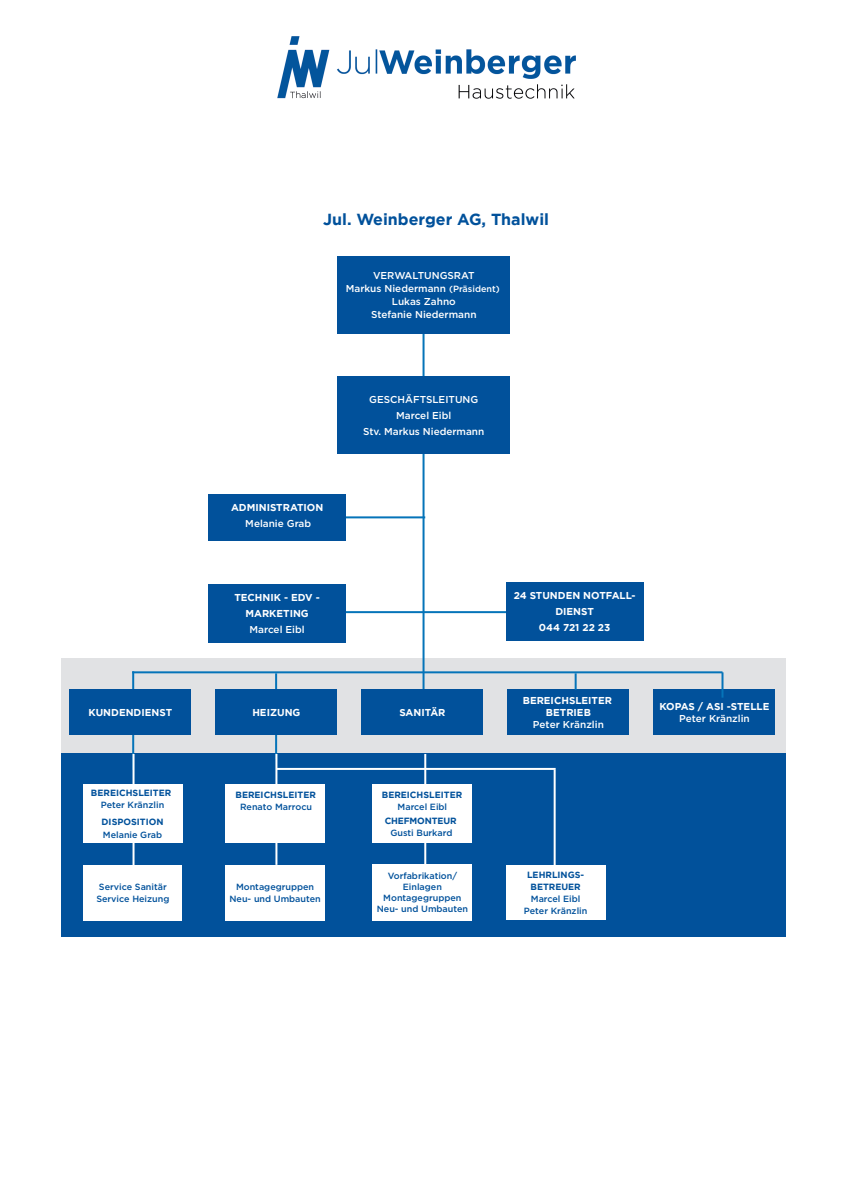
<style>
.page{position:relative;width:842px;height:1191px;background:#fff}
.page>*{position:absolute;margin:0;border:0;box-sizing:border-box;transform-origin:0 0}
.t1{font:700 16px "Gotham";color:#01519b}
.t2{font:500 10px/13px "Gotham";color:#fff;text-align:center}
.t3{font:700 10px/16px "Gotham";color:#fff;text-align:center}
.t4{font:500 9px/12px "Gotham";color:#01519b;text-align:center}
.t5{font:700 9px/12px "Gotham";color:#01519b;text-align:center}
.s1{font-size:9px}
</style>
<div class="page">
<div style="left:62px;top:658px;width:724px;height:95px;background:#e1e2e4"></div>
<div style="left:62px;top:753px;width:724px;height:184px;background:#01519b"></div>
<hr style="left:275px;top:673px;width:2px;height:86px;background:#0574b9">
<hr style="left:132px;top:671px;width:2px;height:99px;background:#0574b9">
<hr style="left:300px;top:516px;width:125px;height:2px;background:#0574b9">
<div style="left:69px;top:690px;width:122px;height:45px;background:#01519b"></div>
<div style="left:653px;top:690px;width:122px;height:45px;background:#01519b"></div>
<div style="left:215px;top:690px;width:122px;height:45px;background:#01519b"></div>
<div style="left:507px;top:690px;width:122px;height:45px;background:#01519b"></div>
<hr style="left:422px;top:333px;width:2px;height:387px;background:#0574b9">
<div style="left:337px;top:376px;width:173px;height:77px;background:#01519b"></div>
<hr style="left:132px;top:671px;width:590px;height:2px;background:#0574b9">
<svg style="left:575px;top:673px;width:2px;height:17px"></svg>
<hr style="left:721px;top:672px;width:2px;height:25px;background:#0574b9">
<div style="left:208px;top:494px;width:138px;height:46px;background:#01519b"></div>
<div style="left:208px;top:583px;width:138px;height:59px;background:#01519b"></div>
<hr style="left:346px;top:611px;width:160px;height:2px;background:#0574b9">
<div style="left:506px;top:581px;width:137px;height:59px;background:#01519b"></div>
<div style="left:84px;top:865px;width:98px;height:55px;background:#fff"></div>
<div style="left:225px;top:865px;width:100px;height:55px;background:#fff"></div>
<div style="left:373px;top:864px;width:99px;height:56px;background:#fff"></div>
<div style="left:506px;top:865px;width:99px;height:55px;background:#fff"></div>
<hr style="left:424px;top:754px;width:2px;height:111px;background:#fff">
<hr style="left:276px;top:768px;width:280px;height:2px;background:#fff">
<hr style="left:133px;top:754px;width:2px;height:111px;background:#fff">
<hr style="left:275px;top:754px;width:2px;height:111px;background:#fff">
<hr style="left:554px;top:770px;width:2px;height:95px;background:#fff">
<div style="left:373px;top:784px;width:99px;height:59px;background:#fff"></div>
<div style="left:83px;top:784px;width:99px;height:59px;background:#fff"></div>
<div style="left:225px;top:784px;width:100px;height:59px;background:#fff"></div>
<div style="left:361px;top:690px;width:122px;height:45px;background:#01519b"></div>
<div style="left:337px;top:256px;width:173px;height:77px;background:#01519b"></div>
<img style="left:277px;top:36px;width:298px;height:63px">
<h1 class="t1" style="left:323px;top:210px;width:227px">Jul. Weinberger AG, Thalwil</h1>
<p class="t2" style="left:346px;top:269px;width:155px">VERWALTUNGSRAT<br>Markus Niedermann <span class="s1">(Präsident)<br></span>Lukas Zahno<br>Stefanie Niedermann</p>
<p class="t2" style="left:363px;top:391px;width:123px;line-height:16px">GESCHÄFTSLEITUNG<br>Marcel Eibl<br>Stv. Markus Niedermann</p>
<p class="t3" style="left:231px;top:499px;width:94px">ADMINISTRATION</p>
<p class="t2" style="left:245px;top:517px;width:67px">Melanie Grab</p>
<p class="t3" style="left:234px;top:589px;width:87px">TECHNIK - EDV -<br>MARKETING</p>
<p class="t2" style="left:250px;top:623px;width:57px">Marcel Eibl</p>
<p class="t3" style="left:514px;top:587px;width:123px">24 STUNDEN NOTFALL-<br>DIENST<br>044 721 22 23</p>
<p class="t3" style="left:89px;top:704px;width:85px">KUNDENDIENST</p>
<p class="t5" style="left:91px;top:787px;width:82px">BEREICHSLEITER</p>
<p class="t4" style="left:101px;top:799px;width:65px">Peter Kränzlin</p>
<p class="t5" style="left:102px;top:816px;width:63px">DISPOSITION</p>
<p class="t4" style="left:103px;top:829px;width:61px">Melanie Grab</p>
<p class="t3" style="left:252px;top:704px;width:50px">HEIZUNG</p>
<p class="t5" style="left:236px;top:789px;width:82px">BEREICHSLEITER</p>
<p class="t4" style="left:240px;top:801px;width:73px">Renato Marrocu</p>
<p class="t3" style="left:399px;top:704px;width:48px">SANITÄR</p>
<p class="t5" style="left:382px;top:789px;width:82px">BEREICHSLEITER</p>
<p class="t4" style="left:398px;top:801px;width:51px">Marcel Eibl</p>
<p class="t5" style="left:385px;top:815px;width:73px">CHEFMONTEUR</p>
<p class="t4" style="left:390px;top:827px;width:63px">Gusti Burkard</p>
<p class="t3" style="left:523px;top:694px;width:91px;line-height:12px">BEREICHSLEITER<br>BETRIEB</p>
<p class="t2" style="left:533px;top:718px;width:72px">Peter Kränzlin</p>
<p class="t4" style="left:96px;top:881px;width:75px;text-align:left">Service Sanitär<br>Service Heizung</p>
<p class="t4" style="left:229px;top:881px;width:93px">Montagegruppen<br>Neu- und Umbauten</p>
<p class="t4" style="left:377px;top:870px;width:93px;line-height:11px">Vorfabrikation/<br>Einlagen<br>Montagegruppen<br>Neu- und Umbauten</p>
<p class="t5" style="left:527px;top:869px;width:59px">LEHRLINGS-<br>BETREUER</p>
<p class="t4" style="left:524px;top:893px;width:65px">Marcel Eibl<br>Peter Kränzlin</p>
<p class="t3" style="left:659px;top:698px;width:111px">KOPAS / ASI -STELLE</p>
<p class="t2" style="left:679px;top:712px;width:72px">Peter Kränzlin</p>
</div>
